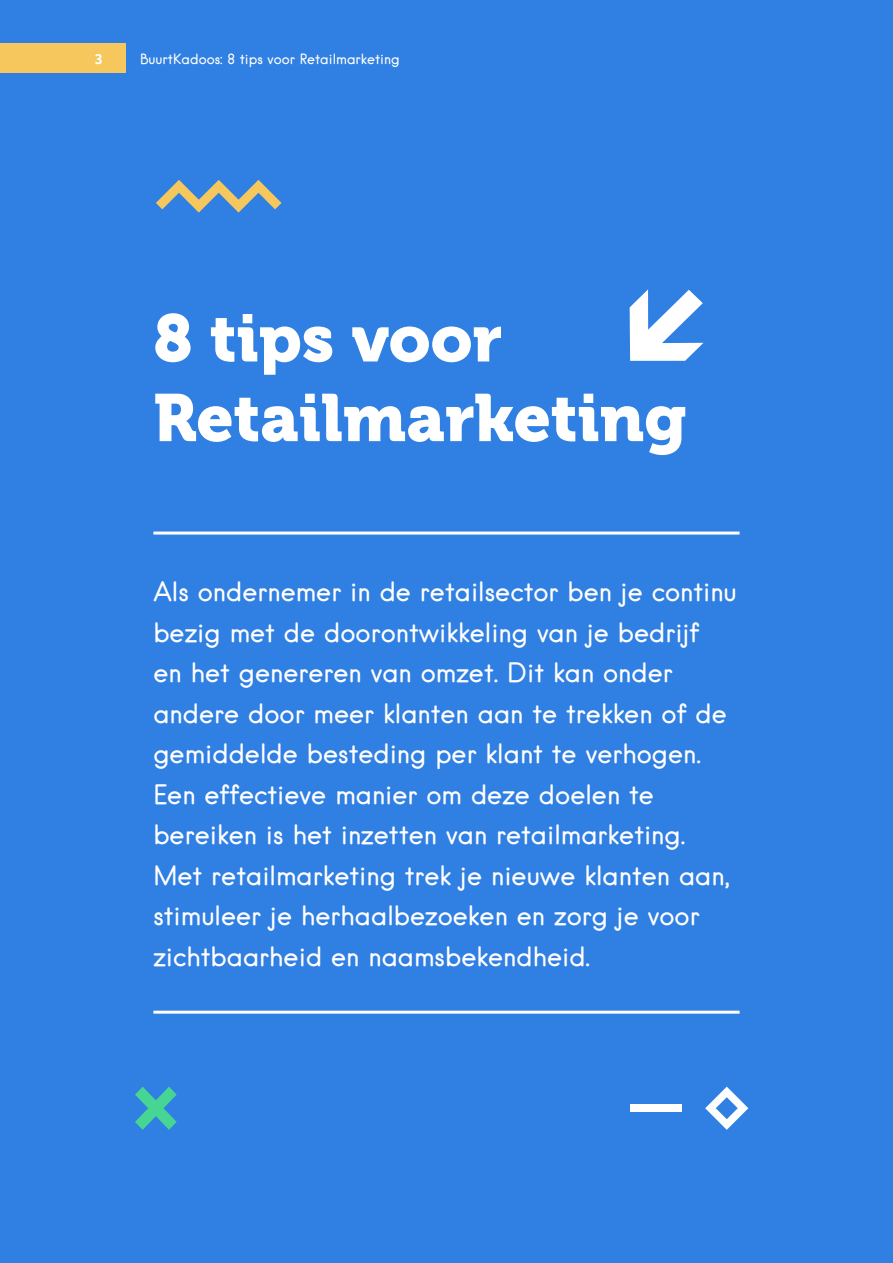
<style>
.page{position:relative;width:893px;height:1263px;background:#307fe2}
.page>*{position:absolute;margin:0;border:0;box-sizing:border-box;transform-origin:0 0}
.t1{font:66.45px/79.7px "Museo 900";color:#fff}
.t2{font:25.5px/40.5px "Hanken";color:#fff}
.t3{font:700 15px "Assistant";color:#fff}
.t4{font:13.5px "Hanken";color:#fff}
</style>
<div class="page">
<svg style="left:156px;top:180px;width:126px;height:33px"></svg>
<svg style="left:135px;top:1086px;width:42px;height:44px"></svg>
<svg style="left:705px;top:1086px;width:43px;height:44px"></svg>
<div style="left:630px;top:1104px;width:51px;height:8px;background:#fff"></div>
<svg style="left:630px;top:289px;width:73px;height:72px"></svg>
<hr style="left:153px;top:531px;width:587px;height:3px;background:#fff">
<hr style="left:153px;top:1011px;width:587px;height:3px;background:#fff">
<div style="left:0;top:43px;width:125px;height:30px;background:#f5c75d"></div>
<p class="t3" style="left:95px;top:49px;width:9px">3</p>
<p class="t4" style="left:140px;top:50px;width:261px">BuurtKadoos: 8 tips voor Retailmarketing</p>
<h1 class="t1" style="left:153px;top:299px;width:535px">8 tips voor<br>Retailmarketing</h1>
<p class="t2" style="left:153px;top:571px;width:585px">Als ondernemer in de retailsector ben je continu bezig met de doorontwikkeling van je bedrijf<br>en het genereren van omzet. Dit kan onder andere door meer klanten aan te trekken of de gemiddelde besteding per klant te verhogen.<br>Een effectieve manier om deze doelen te bereiken is het inzetten van retailmarketing.<br>Met retailmarketing trek je nieuwe klanten aan, stimuleer je herhaalbezoeken en zorg je voor zichtbaarheid en naamsbekendheid.</p>
</div>
